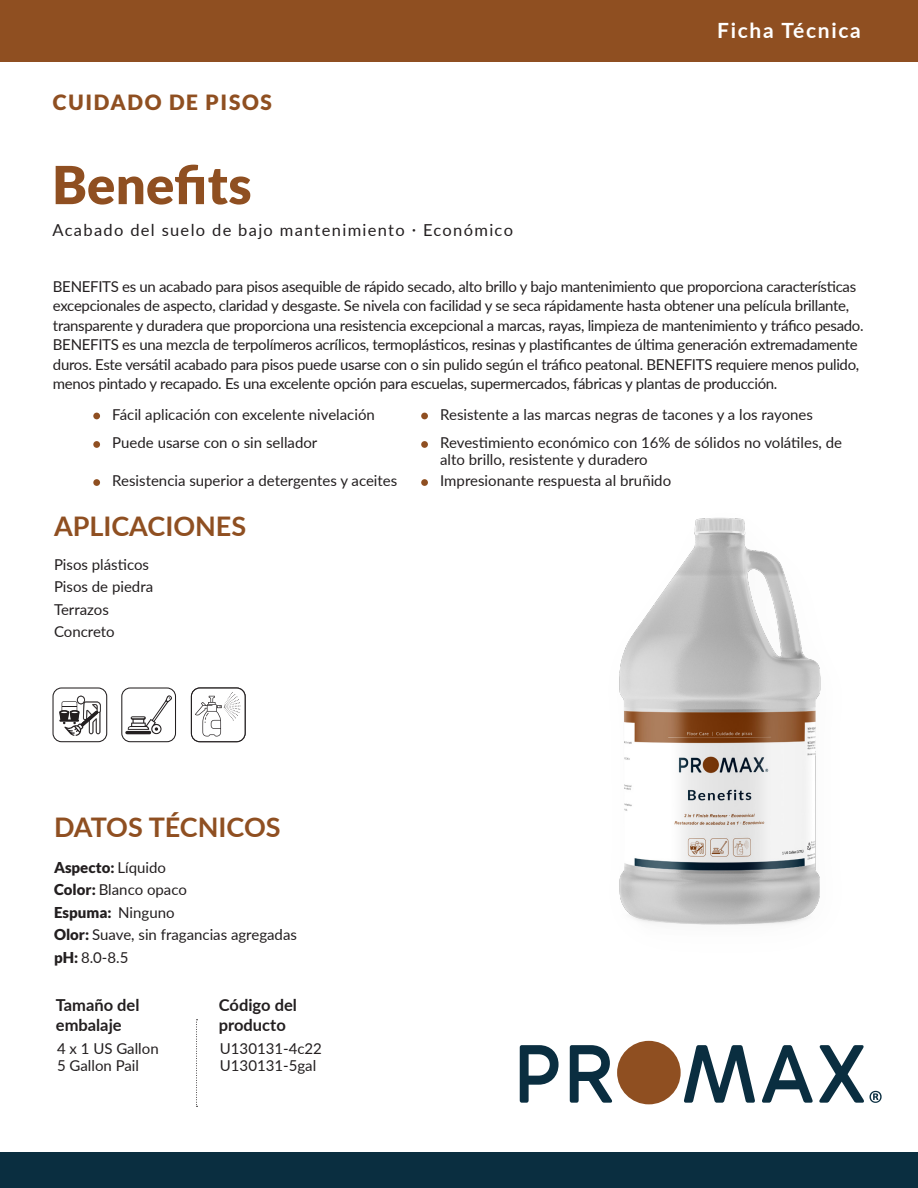
<style>
.page{position:relative;width:918px;height:1188px;background:#fff}
.page>*{position:absolute;margin:0;border:0;box-sizing:border-box;transform-origin:0 0}
.t1{font:900 52.5px "Lato";color:#8f4f21}
.t2{font:700 27px "Lato";color:#8f4f21}
.t3{font:900 21px "Lato";letter-spacing:.08em;color:#8f4f21}
.t4{font:700 21px "Lato";letter-spacing:.08em;color:#fff}
.t5{font:16.5px "Lato";letter-spacing:.08em;color:#231f20}
.t6{font:700 16.5px/19.8px "Lato";color:#231f20}
.t7{font:15px/19.5px "Lato";letter-spacing:-.02em;color:#231f20}
.t8{font:15px/16.5px "Lato";color:#231f20}
.t9{font:900 15px "Lato";color:#231f20}
.s1{font-weight:400}
.s2{font-weight:900}
</style>
<div class="page">
<div style="left:0;top:0;width:918px;height:61px;background:#8f4f21"></div>
<div style="left:0;top:1153px;width:918px;height:35px;background:#0a2e40"></div>
<svg style="left:196px;top:1019px;width:2px;height:88px"></svg>
<div style="left:93px;top:413px;width:7px;height:6px;background:#8f4f21;border-radius:50%"></div>
<div style="left:93px;top:479px;width:7px;height:7px;background:#8f4f21;border-radius:50%"></div>
<div style="left:421px;top:413px;width:7px;height:6px;background:#8f4f21;border-radius:50%"></div>
<div style="left:421px;top:479px;width:7px;height:7px;background:#8f4f21;border-radius:50%"></div>
<div style="left:93px;top:441px;width:7px;height:7px;background:#8f4f21;border-radius:50%"></div>
<div style="left:421px;top:441px;width:7px;height:7px;background:#8f4f21;border-radius:50%"></div>
<img style="left:619px;top:517px;width:202px;height:408px">
<svg style="left:520px;top:1045px;width:39px;height:58px"></svg>
<svg style="left:570px;top:1045px;width:43px;height:58px"></svg>
<svg style="left:684px;top:1045px;width:71px;height:58px"></svg>
<svg style="left:762px;top:1045px;width:51px;height:58px"></svg>
<svg style="left:819px;top:1045px;width:63px;height:58px"></svg>
<div style="left:617px;top:1041px;width:64px;height:63px;background:#8f4f21;border-radius:50%"></div>
<div style="left:53px;top:687px;width:54px;height:55px;border:1px solid #231f20;border-radius:8px"></div>
<div style="left:121px;top:687px;width:55px;height:55px;border:1px solid #231f20;border-radius:8px"></div>
<svg style="left:59px;top:696px;width:42px;height:40px"></svg>
<svg style="left:125px;top:695px;width:47px;height:40px"></svg>
<svg style="left:191px;top:687px;width:55px;height:55px"></svg>
<p class="t3" style="left:53px;top:90px;width:221px">CUIDADO DE PISOS</p>
<p class="t1" style="left:52px;top:154px;width:201px">Benefits</p>
<p class="t5" style="left:52px;top:218px;width:462px">Acabado del suelo de bajo mantenimiento · Económico</p>
<p class="t4" style="left:717px;top:15px;width:145px">Ficha Técnica</p>
<p class="t7" style="left:53px;top:276px;width:812px">BENEFITS es un acabado para pisos asequible de rápido secado, alto brillo y bajo mantenimiento que proporciona características excepcionales de aspecto, claridad y desgaste. Se nivela con facilidad y se seca rápidamente hasta obtener una película brillante, transparente y duradera que proporciona una resistencia excepcional a marcas, rayas, limpieza de mantenimiento y tráfico pesado.<br>BENEFITS es una mezcla de terpolímeros acrílicos, termoplásticos, resinas y plastificantes de última generación extremadamente duros. Este versátil acabado para pisos puede usarse con o sin pulido según el tráfico peatonal. BENEFITS requiere menos pulido, menos pintado y recapado. Es una excelente opción para escuelas, supermercados, fábricas y plantas de producción.</p>
<p class="t8" style="left:112px;top:405px;width:264px">Fácil aplicación con excelente nivelación</p>
<p class="t8" style="left:440px;top:405px;width:374px">Resistente a las marcas negras de tacones y a los rayones</p>
<p class="t8" style="left:112px;top:434px;width:207px">Puede usarse con o sin sellador</p>
<p class="t8" style="left:440px;top:434px;width:403px">Revestimiento económico con 16% de sólidos no volátiles, de alto brillo, resistente y duradero</p>
<p class="t8" style="left:112px;top:472px;width:286px">Resistencia superior a detergentes y aceites</p>
<p class="t2" style="left:54px;top:506px;width:194px">APLICACIONES</p>
<p class="t8" style="left:54px;top:556px;width:97px">Pisos plásticos</p>
<p class="t8" style="left:54px;top:578px;width:101px">Pisos de piedra</p>
<p class="t8" style="left:54px;top:601px;width:56px">Terrazos</p>
<p class="t8" style="left:54px;top:623px;width:62px">Concreto</p>
<p class="t8" style="left:440px;top:472px;width:233px">Impresionante respuesta al bruñido</p>
<p class="t2" style="left:54px;top:807px;width:228px">DATOS TÉCNICOS</p>
<p class="t9" style="left:54px;top:858px;width:114px">Aspecto: <span class="s1">Líquido</span></p>
<p class="t8" style="left:54px;top:881px;width:134px"><span class="s2">Color:</span> Blanco opaco</p>
<p class="t9" style="left:54px;top:903px;width:122px">Espuma: <span class="s1">Ninguno</span></p>
<p class="t8" style="left:54px;top:926px;width:245px"><span class="s2">Olor:</span> Suave, sin fragancias agregadas</p>
<p class="t7" style="left:54px;top:947px;width:76px"><span class="s2">pH:</span> 8.0-8.5</p>
<p class="t6" style="left:56px;top:995px;width:85px">Tamaño del embalaje</p>
<p class="t6" style="left:219px;top:995px;width:80px">Código del producto</p>
<p class="t8" style="left:57px;top:1040px;width:103px">4 x 1 US Gallon</p>
<p class="t8" style="left:57px;top:1056px;width:84px">5 Gallon Pail</p>
<p class="t8" style="left:220px;top:1040px;width:104px">U130131-4c22<br>U130131-5gal</p>
</div>
